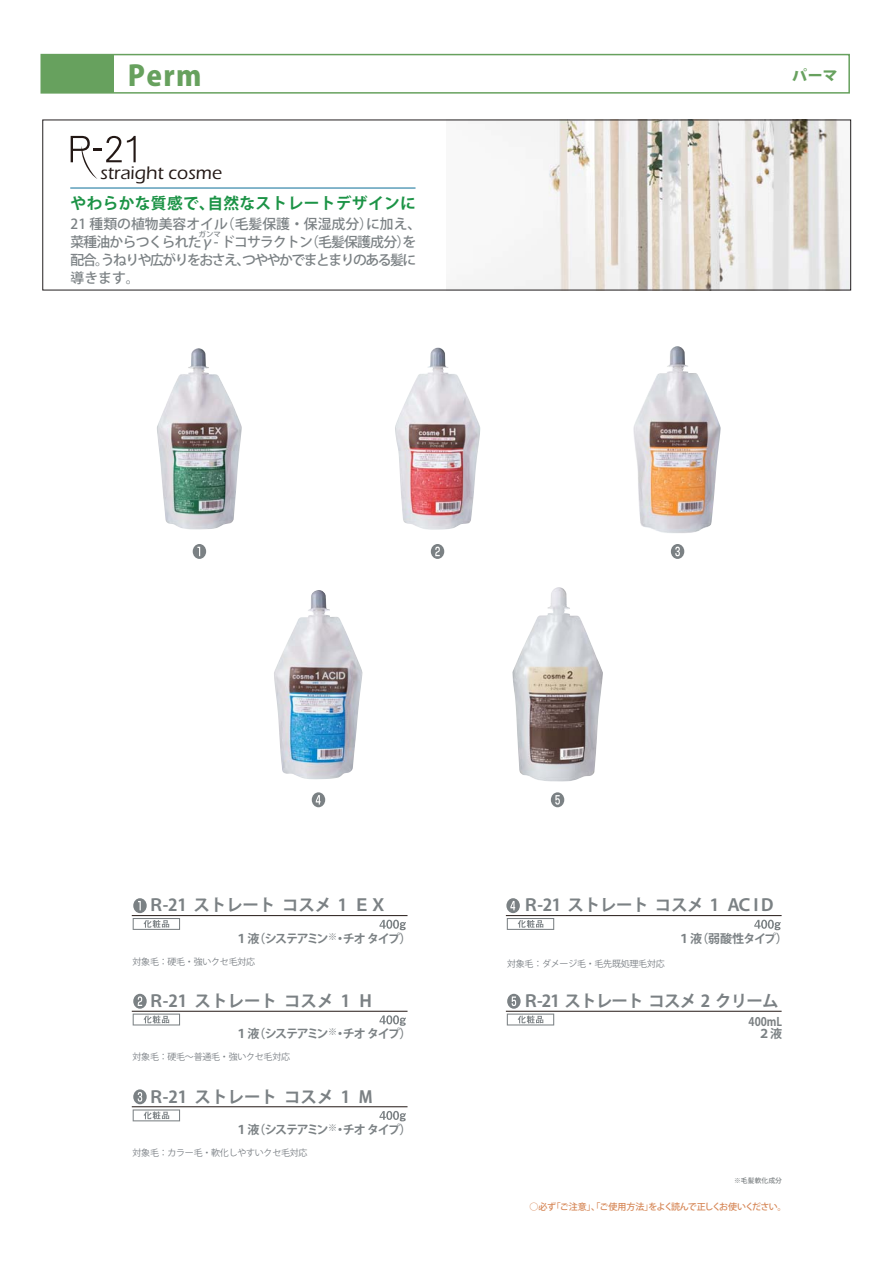
<style>
.page{position:relative;width:893px;height:1263px;background:#fff}
.page>*{position:absolute;margin:0;border:0;box-sizing:border-box;transform-origin:0 0}
.t1{font:28.05px "Koz Go Pro Heavy 90 msp RKSJ H";color:#67a15e}
.t2{font:500 18.75px "Eras ITC";color:#231815}
.t3{font:16.5px "Koz Go Pro Bold 90 msp RKSJ H";letter-spacing:-.01em;color:#7b8184}
.t4{font:16.5px "Koz Go Pro Bold 90 msp RKSJ H";letter-spacing:-.05em;color:#7b8184}
.t5{font:15.75px "Koz Go Pro Bold 90 msp RKSJ H";letter-spacing:.02em;color:#1c9346}
.t6{font:15px "Koz Go Pro Heavy 90 msp RKSJ H";color:#67a15e}
.t7{font:13.8px/18px "Koz Go Pro Medium 90 msp RKSJ H";letter-spacing:-.06em;color:#7b8184}
.t8{font:12px "Koz Go Pro Bold 90 msp RKSJ H";letter-spacing:-.11em;color:#7b8184}
.t9{font:12px "Koz Go Pro Bold 90 msp RKSJ H";letter-spacing:-.035em;color:#7b8184}
.t10{font:11.85px "Koz Go Pro Bold 90 msp RKSJ H";color:#7b8082;scale:.91 1}
.t11{font:9px "Koz Go Pro Regular 90 msp RKSJ H";letter-spacing:-.03em;color:#7c8186}
.t12{font:9px "Koz Go Pr 6 N Medium 90 msp RKSJ H";letter-spacing:-.05em;color:#d68757}
.t13{font:7.5px "Koz Go Pro Medium 90 msp RKSJ H";color:#7b8184}
.t14{font:6.75px "Koz Go Pro Medium 90 msp RKSJ H";letter-spacing:.02em;color:#7b8082}
</style>
<div class="page">
<svg style="left:193px;top:544px;width:13px;height:15px"></svg>
<svg style="left:431px;top:544px;width:13px;height:15px"></svg>
<svg style="left:671px;top:544px;width:13px;height:15px"></svg>
<img style="left:274px;top:590px;width:89px;height:189px">
<img style="left:512px;top:587px;width:91px;height:195px">
<img style="left:157px;top:348px;width:85px;height:182px">
<img style="left:395px;top:347px;width:85px;height:183px">
<img style="left:633px;top:346px;width:88px;height:187px">
<svg style="left:312px;top:792px;width:13px;height:15px"></svg>
<svg style="left:551px;top:792px;width:13px;height:15px"></svg>
<svg style="left:71px;top:136px;width:65px;height:43px"></svg>
<div style="left:41px;top:55px;width:73px;height:38px;background:#67a15e"></div>
<hr style="left:70px;top:188px;width:346px;height:1px;background:#0c6e98">
<div style="left:40px;top:54px;width:810px;height:40px;border:2px solid #67a15e"></div>
<img style="left:447px;top:122px;width:402px;height:166px">
<hr style="left:506px;top:915px;width:276px;height:1px;background:#231815">
<svg style="left:754px;top:920px;width:27px;height:10px"></svg>
<svg style="left:506px;top:898px;width:48px;height:32px"></svg>
<hr style="left:132px;top:915px;width:276px;height:1px;background:#231815">
<svg style="left:379px;top:920px;width:27px;height:10px"></svg>
<svg style="left:133px;top:898px;width:47px;height:32px"></svg>
<hr style="left:132px;top:1011px;width:276px;height:1px;background:#231815">
<svg style="left:379px;top:1015px;width:27px;height:11px"></svg>
<svg style="left:133px;top:994px;width:47px;height:31px"></svg>
<hr style="left:132px;top:1106px;width:276px;height:1px;background:#231815">
<svg style="left:379px;top:1111px;width:27px;height:10px"></svg>
<svg style="left:133px;top:1089px;width:47px;height:32px"></svg>
<hr style="left:506px;top:1011px;width:276px;height:1px;background:#231815">
<svg style="left:507px;top:994px;width:47px;height:31px"></svg>
<h1 class="t1" style="left:128px;top:64px;width:75px">Perm</h1>
<h2 class="t2" style="left:101px;top:162px;width:123px">straight cosme</h2>
<p class="t5" style="left:71px;top:197px;width:347px">やわらかな質感で、自然なストレートデザインに</p>
<p class="t7" style="left:71px;top:216px;width:352px">21 種類の植物美容オイル（毛髪保護・保湿成分）に加え、菜種油からつくられたγ- ドコサラクトン（毛髪保護成分）を配合。うねりや広がりをおさえ、つややかでまとまりのある髪に導きます。</p>
<p class="t13" style="left:199px;top:231px;width:24px">ガンマ</p>
<p class="t6" style="left:792px;top:69px;width:47px">パーマ</p>
<p class="t3" style="left:148px;top:899px;width:240px">Ｒ-21 ストレート コスメ 1 ＥＸ</p>
<p class="t8" style="left:235px;top:934px;width:178px">１液（システアミン<sup>※</sup>・チオ タイプ）</p>
<p class="t11" style="left:133px;top:958px;width:124px">対象毛：硬毛・強いクセ毛対応</p>
<p class="t3" style="left:148px;top:995px;width:227px">Ｒ-21 ストレート コスメ 1 Ｈ</p>
<p class="t8" style="left:235px;top:1029px;width:178px">１液（システアミン<sup>※</sup>・チオ タイプ）</p>
<p class="t11" style="left:133px;top:1053px;width:159px">対象毛：硬毛～普通毛・強いクセ毛対応</p>
<p class="t3" style="left:148px;top:1090px;width:227px">Ｒ-21 ストレート コスメ 1 Ｍ</p>
<p class="t8" style="left:235px;top:1125px;width:178px">１液（システアミン<sup>※</sup>・チオ タイプ）</p>
<p class="t11" style="left:133px;top:1149px;width:177px">対象毛：カラー毛・軟化しやすいクセ毛対応</p>
<p class="t3" style="left:523px;top:899px;width:254px">Ｒ-21 ストレート コスメ 1 ＡＣＩＤ</p>
<p class="t11" style="left:507px;top:960px;width:159px">対象毛：ダメージ毛・毛先既処理毛対応</p>
<p class="t9" style="left:678px;top:934px;width:111px">１液（弱酸性タイプ）</p>
<p class="t4" style="left:523px;top:995px;width:257px">Ｒ-21 ストレート コスメ 2 クリーム</p>
<p class="t10" style="left:749px;top:1017px;width:38px">400mL</p>
<p class="t8" style="left:758px;top:1029px;width:25px">２液</p>
<p class="t14" style="left:734px;top:1177px;width:50px">※毛髪軟化成分</p>
<p class="t12" style="left:529px;top:1203px;width:259px">○必ず「ご注意」、「ご使用方法」をよく読んで正しくお使いください。</p>
</div>
